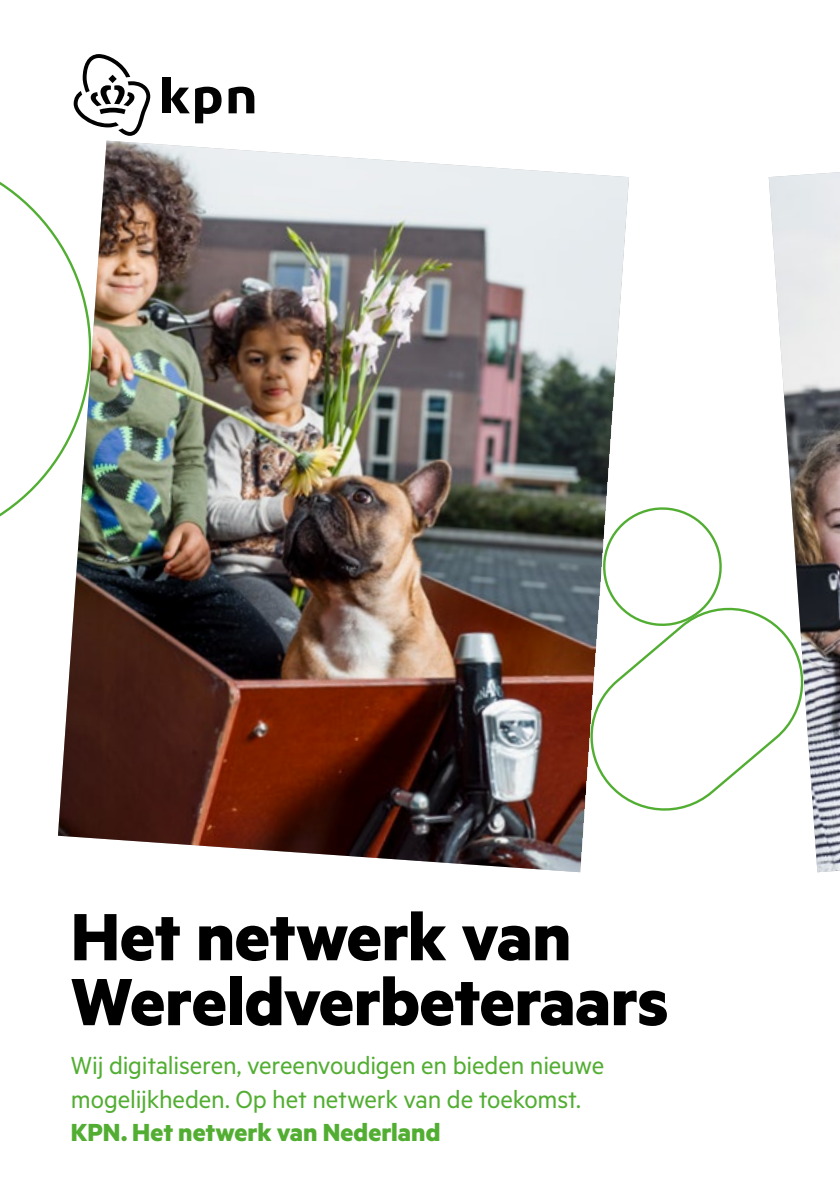
<style>
.page{position:relative;width:840px;height:1191px;background:#fff}
.page>*{position:absolute;margin:0;border:0;box-sizing:border-box;transform-origin:0 0}
.t1{font:700 75.2px/65px "KPN Metric";letter-spacing:-.01em;color:#000}
.t2{font:27.8px/33.2px "KPN Metric";letter-spacing:-.005em;color:#52ae32}
.t3{font:700 27.8px "KPN Metric";color:#52ae32}
</style>
<div class="page">
<svg style="left:228px;top:87px;width:26px;height:26px"></svg>
<div style="left:162px;top:78px;width:9px;height:35px;background:#020203"></div>
<svg style="left:171px;top:87px;width:50px;height:36px"></svg>
<svg style="left:74px;top:54px;width:76px;height:82px"></svg>
<svg style="left:628px;top:507px;width:94px;height:93px"></svg>
<svg style="left:0;top:182px;width:58px;height:335px"></svg>
<svg style="left:628px;top:600px;width:140px;height:211px"></svg>
<img style="left:58px;top:141px;width:570px;height:731px">
<img style="left:768px;top:172px;width:71px;height:700px">
<h1 class="t1" style="left:71px;top:902px;width:598px">Het netwerk van<br>Wereldverbeteraars</h1>
<p class="t2" style="left:71px;top:1048px;width:534px">Wij digitaliseren, vereenvoudigen en bieden nieuwe mogelijkheden. Op het netwerk van de toekomst.</p>
<p class="t3" style="left:71px;top:1115px;width:371px">KPN. Het netwerk van Nederland</p>
</div>
